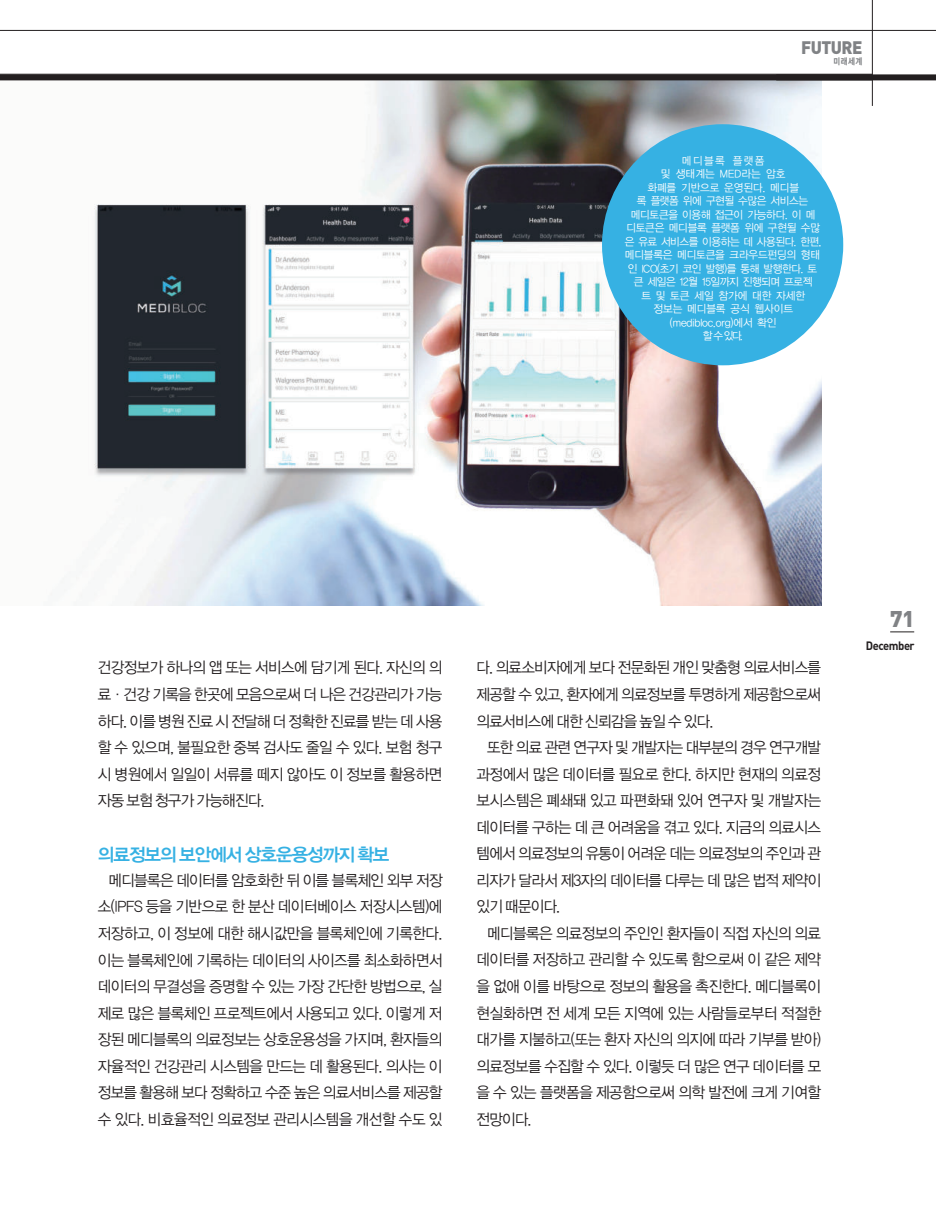
<style>
.page{position:relative;width:936px;height:1212px;background:#fff}
.page>*{position:absolute;margin:0;border:0;box-sizing:border-box;transform-origin:0 0}
.t1{font:900 22.5px "DIN";color:#808285}
.t2{font:18px "YDVYGO Std 14";letter-spacing:-.055em;color:#36b1e3}
.t3{font:900 17.85px "DIN";letter-spacing:-.03em;color:#808285;scale:.95 1}
.t4{font:15.45px/26.5px "YDVYGO Std 12";letter-spacing:-.045em;color:#231f20;text-align:justify;scale:.95 1}
.t5{font:700 12px "DIN";letter-spacing:-.045em;color:#231f20;scale:.93 1}
.t6{font:10.95px/13.5px "YDVYGO Std 12";letter-spacing:-.02em;color:#fff;text-align:center;scale:.96 1}
.t7{font:9px "YDVYGO Std 15";color:#808285;scale:.82 1}
</style>
<div class="page">
<img style="left:0;top:80px;width:821px;height:526px">
<div style="left:602px;top:124px;width:241px;height:241px;background:#36b1e3;border-radius:50%"></div>
<svg style="left:890px;top:632px;width:24px;height:1px"></svg>
<div style="left:0;top:74px;width:935px;height:6px;background:#231f20"></div>
<hr style="left:0;top:30px;width:935px;height:1px;background:#231f20">
<hr style="left:872px;top:0;width:1px;height:106px;background:#231f20">
<p class="t3" style="left:801px;top:37px;width:66px">FUTURE</p>
<p class="t7" style="left:833px;top:56px;width:36px">미래세계</p>
<p class="t6" style="left:625px;top:154px;width:206px">메디블록 플랫폼<br>및 생태계는 MED라는 암호<br>화폐를 기반으로 운영된다. 메디블<br>록 플랫폼 위에 구현될 수많은 서비스는 메디토큰을 이용해 접근이 가능하다. 이 메 디토큰은 메디블록 플랫폼 위에 구현될 수많 은 유료 서비스를 이용하는 데 사용된다. 한편, 메디블록은 메디토큰을 크라우드펀딩의 형태 인 ICO(초기 코인 발행)를 통해 발행한다. 토 큰 세일은 12월 15일까지 진행되며 프로젝<br>트 및 토큰 세일 참가에 대한 자세한<br>정보는 메디블록 공식 웹사이트 (medibloc.org)에서 확인<br>할 수 있다.</p>
<p class="t4" style="left:98px;top:655px;width:364px">건강정보가 하나의 앱 또는 서비스에 담기게 된다. 자신의 의 료·건강 기록을 한곳에 모음으로써 더 나은 건강관리가 가능 하다. 이를 병원 진료 시 전달해 더 정확한 진료를 받는 데 사용 할 수 있으며, 불필요한 중복 검사도 줄일 수 있다. 보험 청구 시 병원에서 일일이 서류를 떼지 않아도 이 정보를 활용하면 자동 보험 청구가 가능해진다.</p>
<p class="t2" style="left:98px;top:846px;width:293px">의료정보의 보안에서 상호운용성까지 확보</p>
<p class="t4" style="left:98px;top:867px;width:364px;text-indent:11px">메디블록은 데이터를 암호화한 뒤 이를 블록체인 외부 저장 소(IPFS 등을 기반으로 한 분산 데이터베이스 저장시스템)에 저장하고, 이 정보에 대한 해시값만을 블록체인에 기록한다. 이는 블록체인에 기록하는 데이터의 사이즈를 최소화하면서 데이터의 무결성을 증명할 수 있는 가장 간단한 방법으로, 실 제로 많은 블록체인 프로젝트에서 사용되고 있다. 이렇게 저 장된 메디블록의 의료정보는 상호운용성을 가지며, 환자들의 자율적인 건강관리 시스템을 만드는 데 활용된다. 의사는 이 정보를 활용해 보다 정확하고 수준 높은 의료서비스를 제공할 수 있다. 비효율적인 의료정보 관리시스템을 개선할 수도 있</p>
<p class="t4" style="left:476px;top:655px;width:364px">다. 의료소비자에게 보다 전문화된 개인 맞춤형 의료서비스를 제공할 수 있고, 환자에게 의료정보를 투명하게 제공함으로써 의료서비스에 대한 신뢰감을 높일 수 있다.</p>
<p class="t4" style="left:476px;top:734px;width:364px;text-indent:11px">또한 의료 관련 연구자 및 개발자는 대부분의 경우 연구개발 과정에서 많은 데이터를 필요로 한다. 하지만 현재의 의료정 보시스템은 폐쇄돼 있고 파편화돼 있어 연구자 및 개발자는 데이터를 구하는 데 큰 어려움을 겪고 있다. 지금의 의료시스 템에서 의료정보의 유통이 어려운 데는 의료정보의 주인과 관 리자가 달라서 제3자의 데이터를 다루는 데 많은 법적 제약이 있기 때문이다.</p>
<p class="t4" style="left:476px;top:920px;width:364px;text-indent:11px">메디블록은 의료정보의 주인인 환자들이 직접 자신의 의료 데이터를 저장하고 관리할 수 있도록 함으로써 이 같은 제약 을 없애 이를 바탕으로 정보의 활용을 촉진한다. 메디블록이 현실화하면 전 세계 모든 지역에 있는 사람들로부터 적절한 대가를 지불하고(또는 환자 자신의 의지에 따라 기부를 받아) 의료정보를 수집할 수 있다. 이렇듯 더 많은 연구 데이터를 모 을 수 있는 플랫폼을 제공함으로써 의학 발전에 크게 기여할 전망이다.</p>
<h1 class="t1" style="left:890px;top:606px;width:26px">71</h1>
<p class="t5" style="left:865px;top:638px;width:54px">December</p>
</div>
